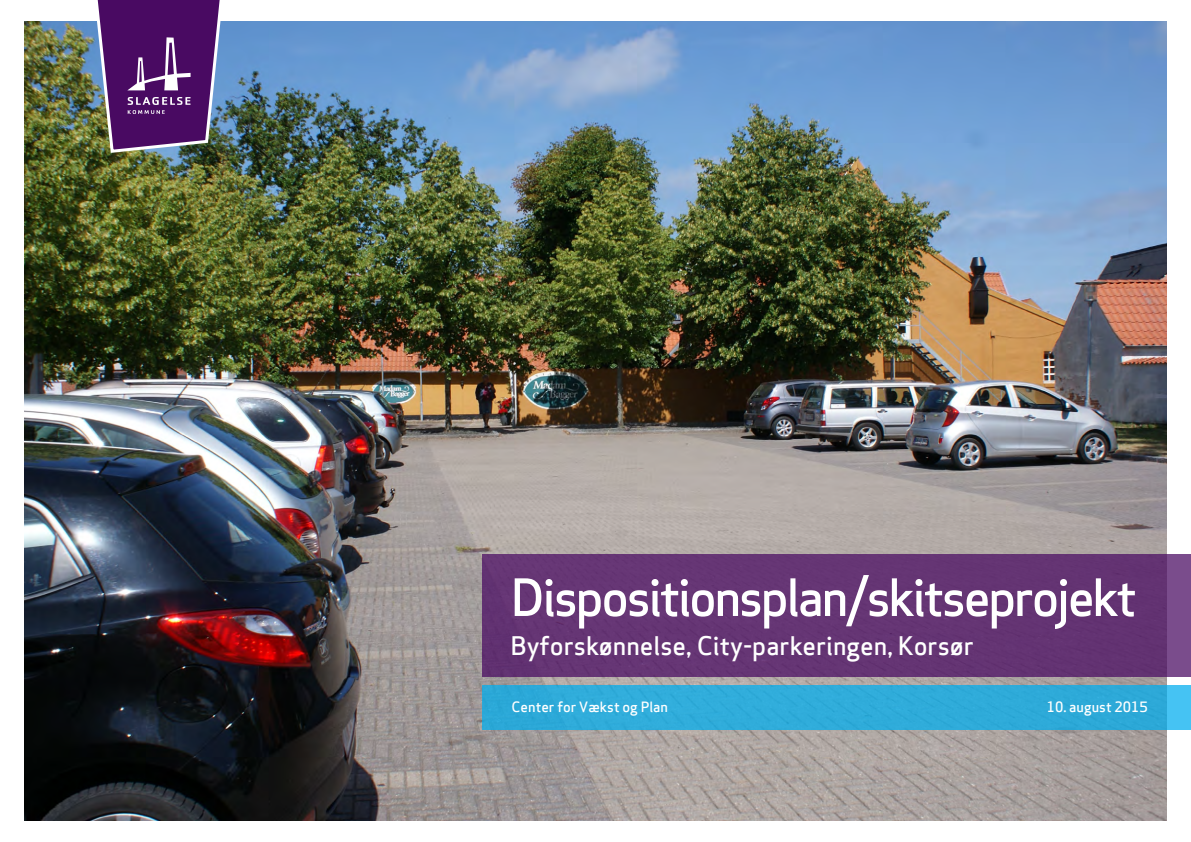
<style>
.page{position:relative;width:1191px;height:842px;background:#fff}
.page>*{position:absolute;margin:0;border:0;box-sizing:border-box;transform-origin:0 0}
.t1{font:50.2px "Apex Sans Medium T";letter-spacing:-.05em;color:#fff}
.t2{font:25.1px "Apex Sans Medium T";color:#fff}
.t3{font:13.9px "Apex Sans Medium T";color:#fff}
</style>
<div class="page">
<img style="left:24px;top:22px;width:1142px;height:798px">
<svg style="left:91px;top:0;width:135px;height:155px"></svg>
<div style="left:482px;top:554px;width:709px;height:122px;background:#653574"></div>
<div style="left:482px;top:685px;width:709px;height:45px;background:#2fabda"></div>
<p class="t1" style="left:510px;top:565px;width:628px">Dispositionsplan/skitseprojekt</p>
<p class="t2" style="left:510px;top:630px;width:465px">Byforskønnelse, City-parkeringen, Korsør</p>
<p class="t3" style="left:511px;top:698px;width:158px">Center for Vækst og Plan</p>
<p class="t3" style="left:1046px;top:698px;width:103px">10. august 2015</p>
</div>
